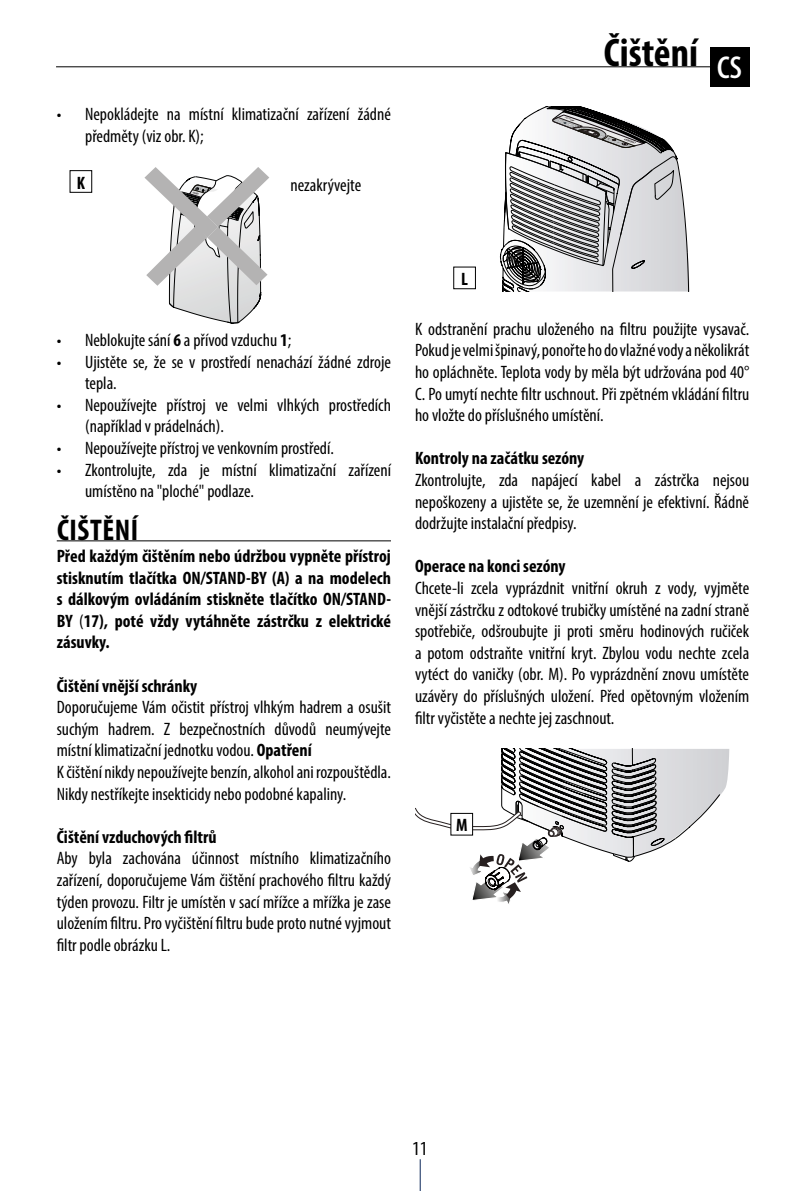
<style>
.page{position:relative;width:806px;height:1191px;background:#fff}
.page>*{position:absolute;margin:0;border:0;box-sizing:border-box;transform-origin:0 0}
.t1{font:condensed 44px "Myriad Pro";color:#fff}
.t2{font:700 condensed 40px "Myriad Pro";color:#000}
.t3{font:700 condensed 30px "Myriad Pro";letter-spacing:.02em;color:#000}
.t4{font:condensed 20px "Myriad Pro";color:#000}
.t5{font:condensed 18px/21.6px "Myriad Pro";color:#000}
.t6{font:700 condensed 18px/21.6px "Myriad Pro";color:#000;text-align:justify}
.s1{font-weight:700}
.s2{font-weight:400}
</style>
<div class="page">
<hr style="left:419px;top:1159px;width:1px;height:32px;background:#0b2659">
<hr style="left:56px;top:66px;width:692px;height:1px;background:#000">
<div style="left:709px;top:47px;width:40px;height:39px;background:#000"></div>
<hr style="left:57px;top:540px;width:334px;height:1px;background:#000">
<svg style="left:144px;top:167px;width:125px;height:157px"></svg>
<svg style="left:500px;top:107px;width:189px;height:184px"></svg>
<svg style="left:415px;top:749px;width:313px;height:155px"></svg>
<div style="left:69px;top:170px;width:23px;height:23px;border:1px solid #000"></div>
<div style="left:450px;top:813px;width:22px;height:22px;background:#fff"></div>
<div style="left:450px;top:813px;width:23px;height:22px;border:1px solid #000"></div>
<p class="t5" style="left:85px;top:103px;width:307px;text-indent:-28px">• Nepokládejte na místní klimatizační zařízení žádné předměty (viz obr. K);</p>
<p class="t6" style="left:77px;top:171px;width:10px">K</p>
<p class="t5" style="left:290px;top:174px;width:72px">nezakrývejte</p>
<h2 class="t2" style="left:603px;top:28px;width:96px">Čištění</h2>
<h1 class="t1" style="left:716px;top:37px;width:28px">cs</h1>
<p class="t5" style="left:57px;top:329px;width:236px">• Neblokujte sání <span class="s1">6</span> a přívod vzduchu <span class="s1">1</span>;</p>
<p class="t5" style="left:85px;top:350px;width:307px;text-indent:-28px">• Ujistěte se, že se v prostředí nenachází žádné zdroje tepla.</p>
<p class="t5" style="left:85px;top:394px;width:307px;text-indent:-28px">• Nepoužívejte přístroj ve velmi vlhkých prostředích (například v prádelnách).</p>
<p class="t5" style="left:57px;top:437px;width:278px">• Nepoužívejte přístroj ve venkovním prostředí.</p>
<p class="t5" style="left:85px;top:458px;width:307px;text-indent:-28px">• Zkontrolujte, zda je místní klimatizační zařízení umístěno na "ploché" podlaze.</p>
<h3 class="t3" style="left:57px;top:511px;width:83px">ČIŠTĚNÍ</h3>
<p class="t6" style="left:57px;top:545px;width:335px">Před každým čištěním nebo údržbou vypněte přístroj stisknutím tlačítka ON/STAND-BY (A) a na modelech s dálkovým ovládáním stiskněte tlačítko ON/STAND-BY <span class="s2">(</span>17), poté vždy vytáhněte zástrčku z elektrické zásuvky.</p>
<p class="t6" style="left:57px;top:674px;width:142px">Čištění vnější schránky</p>
<p class="t5" style="left:57px;top:696px;width:335px">Doporučujeme Vám očistit přístroj vlhkým hadrem a osušit suchým hadrem. Z bezpečnostních důvodů neumývejte místní klimatizační jednotku vodou. <span class="s1">Opatření<br></span>K čištění nikdy nepoužívejte benzín, alkohol ani rozpouštědla.<br>Nikdy nestříkejte insekticidy nebo podobné kapaliny.</p>
<p class="t6" style="left:57px;top:825px;width:161px">Čištění vzduchových filtrů</p>
<p class="t5" style="left:57px;top:847px;width:335px;text-align:justify">Aby byla zachována účinnost místního klimatizačního zařízení, doporučujeme Vám čištění prachového filtru každý týden provozu. Filtr je umístěn v sací mřížce a mřížka je zase uložením filtru. Pro vyčištění filtru bude proto nutné vyjmout filtr podle obrázku L.</p>
<p class="t6" style="left:461px;top:268px;width:8px">L</p>
<p class="t5" style="left:415px;top:318px;width:335px;text-align:justify">K odstranění prachu uloženého na filtru použijte vysavač.<br>Pokud je velmi špinavý, ponořte ho do vlažné vody a několikrát ho opláchněte. Teplota vody by měla být udržována pod 40° C. Po umytí nechte filtr uschnout. Při zpětném vkládání filtru ho vložte do příslušného umístění.</p>
<p class="t6" style="left:415px;top:447px;width:171px">Kontroly na začátku sezóny</p>
<p class="t5" style="left:415px;top:469px;width:335px;text-align:justify">Zkontrolujte, zda napájecí kabel a zástrčka nejsou nepoškozeny a ujistěte se, že uzemnění je efektivní. Řádně dodržujte instalační předpisy.</p>
<p class="t6" style="left:415px;top:555px;width:152px">Operace na konci sezóny</p>
<p class="t5" style="left:415px;top:577px;width:335px;text-align:justify">Chcete-li zcela vyprázdnit vnitřní okruh z vody, vyjměte vnější zástrčku z odtokové trubičky umístěné na zadní straně spotřebiče, odšroubujte ji proti směru hodinových ručiček a potom odstraňte vnitřní kryt. Zbylou vodu nechte zcela vytéct do vaničky (obr. M). Po vyprázdnění znovu umístěte uzávěry do příslušných uložení. Před opětovným vložením filtr vyčistěte a nechte jej zaschnout.</p>
<p class="t6" style="left:455px;top:814px;width:13px">M</p>
<p class="t4" style="left:412px;top:1136px;width:17px">11</p>
</div>
